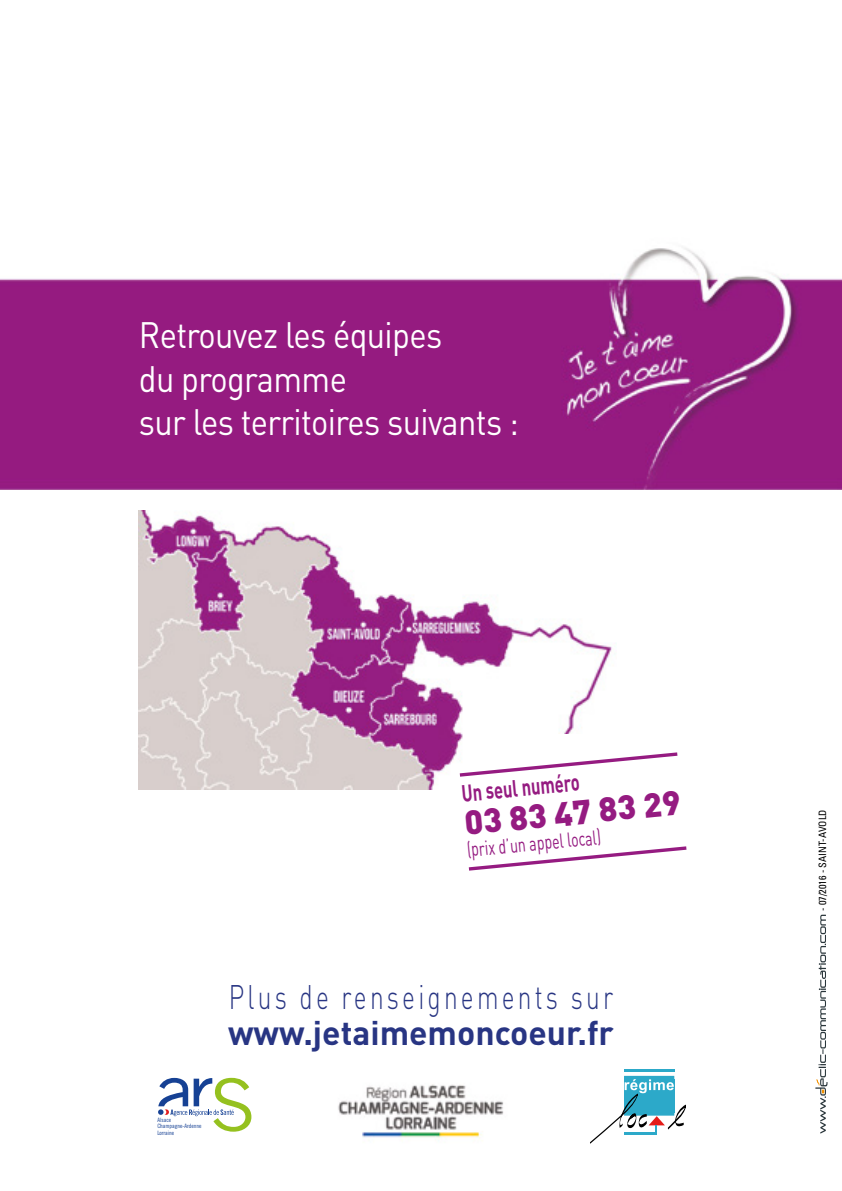
<style>
.page{position:relative;width:842px;height:1191px;background:#fff}
.page>*{position:absolute;margin:0;border:0;box-sizing:border-box;transform-origin:0 0}
.t1{font:36.4px/43.6px "DIN";letter-spacing:-.02em;color:#fff;scale:.9 1}
.t2{font:300 33.6px "DIN";letter-spacing:.13em;color:#283583;scale:.73 1}
.t3{font:700 33.6px "DIN";color:#283583}
.t4{font:900 33.6px "DIN";color:#951b81}
.t5{font:700 23.6px "DIN";color:#951b81;scale:.7 1}
.t6{font:20.2px "DIN";color:#951b81;scale:.7 1}
.t7{font:condensed 10.2px "Univers";color:#000}
.t8{font:6px "Trade Gothic LT Std Cn 18";color:#164194}
</style>
<div class="page">
<img style="left:0;top:248px;width:842px;height:241px">
<hr style="left:624px;top:1068px;width:50px;height:3px;background:#2ca9c9">
<svg style="left:590px;top:1075px;width:96px;height:68px"></svg>
<img style="left:338px;top:1084px;width:166px;height:57px">
<img style="left:139px;top:510px;width:473px;height:279px">
<div style="left:524px;top:734px;width:70px;height:108px;background:#fff"></div>
<svg style="left:456px;top:750px;width:222px;height:28px"></svg>
<svg style="left:468px;top:846px;width:219px;height:25px"></svg>
<svg style="left:815px;top:914px;width:12px;height:219px"></svg>
<svg style="left:158px;top:1077px;width:93px;height:54px"></svg>
<p class="t1" style="left:139px;top:312px;width:424px">Retrouvez les équipes<br>du programme<br>sur les territoires suivants :</p>
<p class="t5" style="left:460px;top:777px;width:171px;rotate:-5deg">Un seul numéro</p>
<p class="t4" style="left:462px;top:801px;width:219px;rotate:-6deg">03 83 47 83 29</p>
<p class="t6" style="left:466px;top:837px;width:193px;rotate:-6deg">(prix d’un appel local)</p>
<p class="t8" style="left:158px;top:1116px;width:15px">Alsace</p>
<p class="t8" style="left:157px;top:1122px;width:46px">Champagne-Ardenne</p>
<p class="t8" style="left:157px;top:1128px;width:18px">Lorraine</p>
<p class="t2" style="left:229px;top:976px;width:528px">Plus de renseignements sur</p>
<p class="t3" style="left:228px;top:1010px;width:387px">www.jetaimemoncoeur.fr</p>
<p class="t7" style="left:816px;top:911px;width:103px;rotate:-90deg">- 07/2016 - SAINT-AVOLD</p>
</div>
